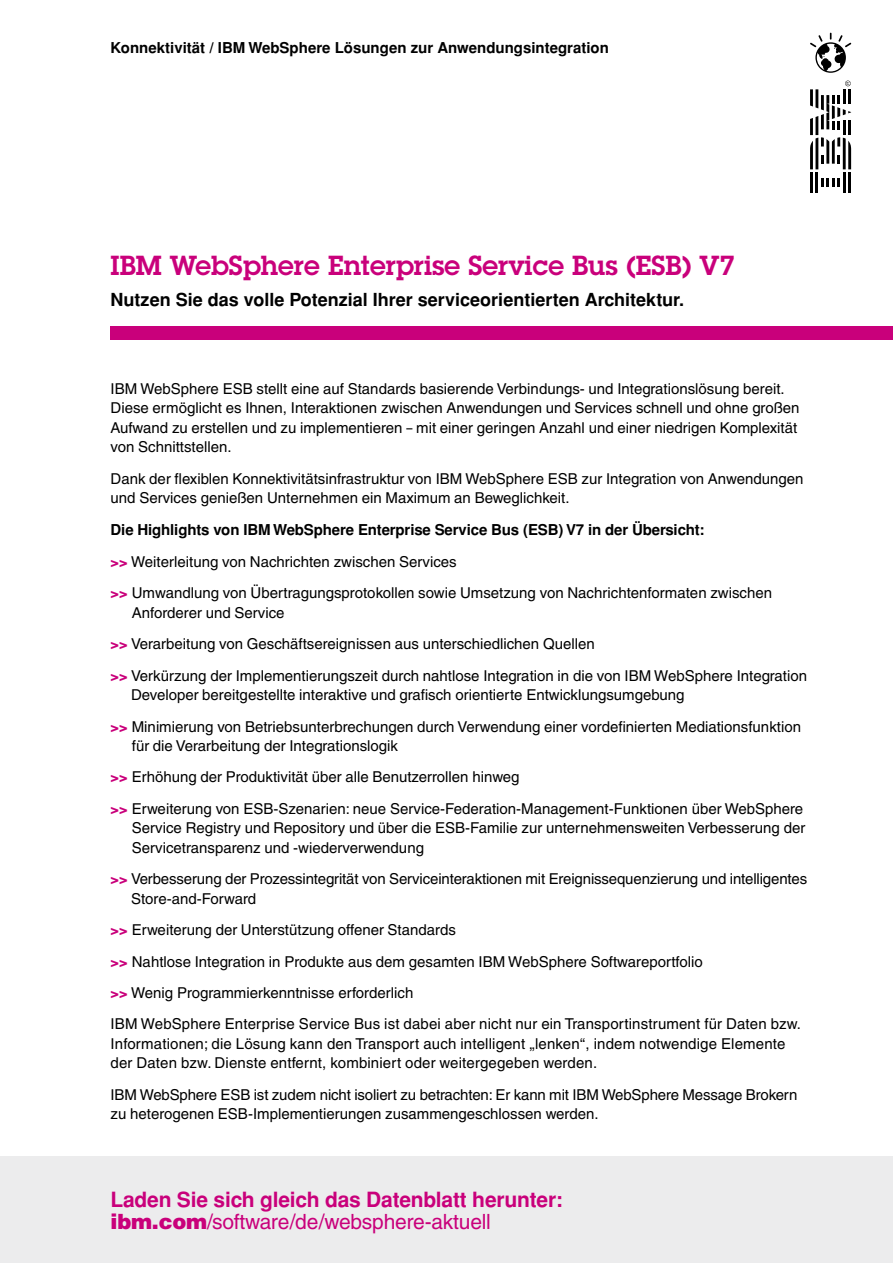
<style>
.page{position:relative;width:893px;height:1263px;background:#fff}
.page>*{position:absolute;margin:0;border:0;box-sizing:border-box;transform-origin:0 0}
.t1{font:600 27px "Lubalin Graph Std";color:#c9007b}
.t2{font:700 21px/22.5px "IBM Helvetica 2004";letter-spacing:-.01em;color:#c9007b}
.t3{font:700 18px "IBM Helvetica 2004";color:#000}
.t4{font:15px/19.5px "IBM Helvetica 2004";color:#000}
.t5{font:700 15px "IBM Helvetica 2004";color:#000}
.s1{font-weight:700}
.s2{font-weight:700;color:#c9007b}
.s3{font-weight:900}
.s4{font-weight:400}
</style>
<div class="page">
<div style="left:0;top:1157px;width:893px;height:106px;background:#ececed"></div>
<div style="left:111px;top:326px;width:782px;height:14px;background:#c9007b"></div>
<hr style="left:810px;top:172px;width:3px;height:20px;background:#000">
<hr style="left:815px;top:172px;width:3px;height:20px;background:#000">
<svg style="left:821px;top:178px;width:19px;height:9px"></svg>
<hr style="left:843px;top:172px;width:3px;height:20px;background:#000">
<hr style="left:848px;top:172px;width:3px;height:20px;background:#000">
<svg style="left:810px;top:81px;width:41px;height:88px"></svg>
<svg style="left:810px;top:33px;width:41px;height:40px"></svg>
<p class="t5" style="left:111px;top:39px;width:500px">Konnektivität / IBM WebSphere Lösungen zur Anwendungsintegration</p>
<h1 class="t1" style="left:111px;top:247px;width:626px">IBM WebSphere Enterprise Service Bus (ESB) V7</h1>
<p class="t3" style="left:111px;top:289px;width:575px">Nutzen Sie das volle Potenzial Ihrer serviceorientierten Architektur.</p>
<p class="t4" style="left:111px;top:379px;width:690px">IBM WebSphere ESB stellt eine auf Standards basierende Verbindungs- und Integrationslösung bereit.<br>Diese ermöglicht es Ihnen, Interaktionen zwischen Anwendungen und Services schnell und ohne großen Aufwand zu erstellen und zu implementieren – mit einer geringen Anzahl und einer niedrigen Komplexität von Schnittstellen.</p>
<p class="t4" style="left:111px;top:469px;width:694px">Dank der flexiblen Konnektivitätsinfrastruktur von IBM WebSphere ESB zur Integration von Anwendungen und Services genießen Unternehmen ein Maximum an Beweglichkeit.</p>
<p class="t4" style="left:111px;top:514px;width:663px;line-height:31.8px"><span class="s1">Die Highlights von IBM WebSphere Enterprise Service Bus (ESB) V7 in der Übersicht:<br></span><span class="s2">&gt;&gt;</span> Weiterleitung von Nachrichten zwischen Services<br><span class="s2">&gt;&gt;</span> Umwandlung von Übertragungsprotokollen sowie Umsetzung von Nachrichtenformaten zwischen</p>
<p class="t4" style="left:111px;top:597px;width:698px;line-height:31.3px;text-indent:21px">Anforderer und Service<br><span class="s2">&gt;&gt;</span> Verarbeitung von Geschäftsereignissen aus unterschiedlichen Quellen<br><span class="s2">&gt;&gt;</span> Verkürzung der Implementierungszeit durch nahtlose Integration in die von IBM WebSphere Integration</p>
<p class="t4" style="left:111px;top:679px;width:692px;line-height:31.3px;text-indent:21px">Developer bereitgestellte interaktive und grafisch orientierte Entwicklungsumgebung<br><span class="s2">&gt;&gt;</span> Minimierung von Betriebsunterbrechungen durch Verwendung einer vordefinierten Mediationsfunktion</p>
<p class="t4" style="left:111px;top:730px;width:694px;line-height:31.3px;text-indent:21px">für die Verarbeitung der Integrationslogik<br><span class="s2">&gt;&gt;</span> Erhöhung der Produktivität über alle Benutzerrollen hinweg<br><span class="s2">&gt;&gt;</span> Erweiterung von ESB-Szenarien: neue Service-Federation-Management-Funktionen über WebSphere</p>
<p class="t4" style="left:132px;top:818px;width:675px">Service Registry und Repository und über die ESB-Familie zur unternehmensweiten Verbesserung der<br>Servicetransparenz und -wiederverwendung</p>
<p class="t4" style="left:131px;top:869px;width:678px;text-indent:-21px"><span class="s2">&gt;&gt;</span> Verbesserung der Prozessintegrität von Serviceinteraktionen mit Ereignissequenzierung und intelligentes<br>Store-and-Forward</p>
<p class="t4" style="left:111px;top:914px;width:692px;line-height:31.3px"><span class="s2">&gt;&gt;</span> Erweiterung der Unterstützung offener Standards<br><span class="s2">&gt;&gt;</span> Nahtlose Integration in Produkte aus dem gesamten IBM WebSphere Softwareportfolio<br><span class="s2">&gt;&gt;</span> Wenig Programmierkenntnisse erforderlich<br>IBM WebSphere Enterprise Service Bus ist dabei aber nicht nur ein Transportinstrument für Daten bzw.</p>
<p class="t4" style="left:111px;top:1034px;width:676px">Informationen; die Lösung kann den Transport auch intelligent „lenken“, indem notwendige Elemente der Daten bzw. Dienste entfernt, kombiniert oder weitergegeben werden.</p>
<p class="t4" style="left:111px;top:1085px;width:688px">IBM WebSphere ESB ist zudem nicht isoliert zu betrachten: Er kann mit IBM WebSphere Message Brokern zu heterogenen ESB-Implementierungen zusammengeschlossen werden.</p>
<h2 class="t2" style="left:111px;top:1188px;width:454px">Laden Sie sich gleich das Datenblatt herunter: <span class="s3">ibm.com</span><span class="s4">/software/de/websphere-aktuell</span></h2>
</div>
